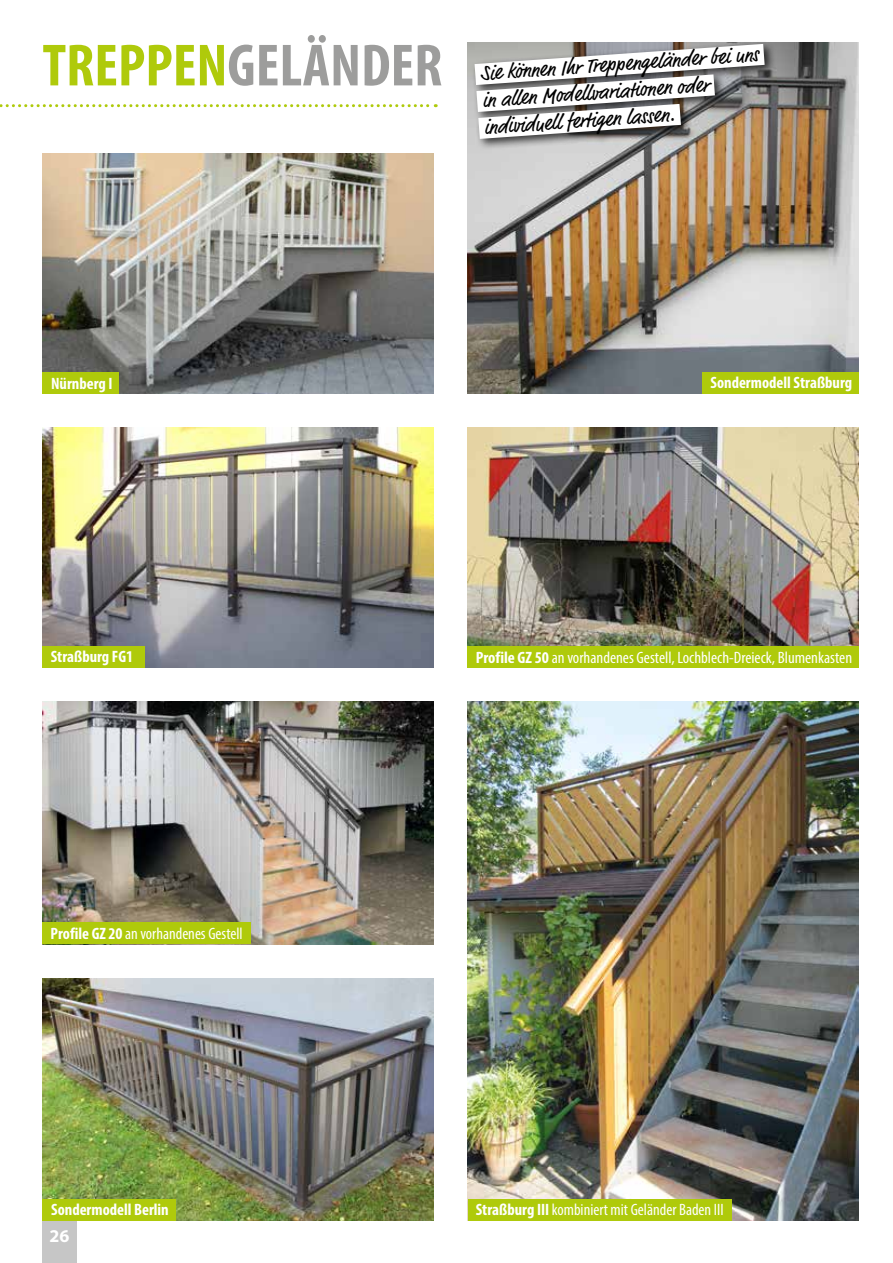
<style>
.page{position:relative;width:893px;height:1263px;background:#fff}
.page>*{position:absolute;margin:0;border:0;box-sizing:border-box;transform-origin:0 0}
.t1{font:700 condensed 60px "Myriad Pro";color:#9d9d9c}
.t2{font:21px/27px "Market OT";color:#000}
.t3{font:700 18px "Myriad Pro";color:#fff}
.t4{font:condensed 16.5px "Myriad Pro";color:#fff}
.t5{font:700 condensed 16.5px "Myriad Pro";color:#fff}
.s1{color:#afca0b}
.s2{font-weight:700}
</style>
<div class="page">
<div style="left:43px;top:1220px;width:34px;height:43px;background:#c6c6c6"></div>
<img style="left:468px;top:43px;width:391px;height:350px">
<img style="left:43px;top:153px;width:391px;height:240px">
<img style="left:43px;top:702px;width:391px;height:242px">
<svg style="left:0;top:104px;width:436px;height:3px"></svg>
<img style="left:43px;top:427px;width:391px;height:241px">
<img style="left:43px;top:978px;width:391px;height:242px">
<img style="left:468px;top:702px;width:391px;height:518px">
<img style="left:468px;top:427px;width:391px;height:219px">
<div style="left:43px;top:646px;width:102px;height:22px;background:#afca0b"></div>
<div style="left:43px;top:372px;width:76px;height:21px;background:#afca0b"></div>
<div style="left:43px;top:923px;width:208px;height:21px;background:#afca0b"></div>
<div style="left:43px;top:1199px;width:133px;height:21px;background:#afca0b"></div>
<div style="left:703px;top:372px;width:156px;height:21px;background:#afca0b"></div>
<div style="left:468px;top:646px;width:391px;height:22px;background:#afca0b"></div>
<div style="left:468px;top:1199px;width:263px;height:21px;background:#afca0b"></div>
<svg style="left:467px;top:42px;width:319px;height:109px"></svg>
<h1 class="t1" style="left:43px;top:28px;width:401px"><span class="s1">TREPPEN</span>GELÄNDER</h1>
<p class="t2" style="left:480px;top:62px;width:280px;rotate:-4deg">Sie können Ihr Treppengeländer bei uns in allen Modellvariationen oder individuell fertigen lassen.</p>
<p class="t5" style="left:51px;top:373px;width:63px">Nürnberg I</p>
<p class="t5" style="left:710px;top:372px;width:143px">Sondermodell Straßburg</p>
<p class="t5" style="left:51px;top:646px;width:84px">Straßburg FG1</p>
<p class="t4" style="left:476px;top:647px;width:378px"><span class="s2">Profile GZ 50</span> an vorhandenes Gestell, Lochblech-Dreieck, Blumenkasten</p>
<p class="t4" style="left:51px;top:923px;width:194px"><span class="s2">Profile GZ 20</span> an vorhandenes Gestell</p>
<p class="t5" style="left:51px;top:1199px;width:119px">Sondermodell Berlin</p>
<p class="t3" style="left:50px;top:1225px;width:21px">26</p>
<p class="t4" style="left:476px;top:1200px;width:250px"><span class="s2">Straßburg III</span> kombiniert mit Geländer Baden III</p>
</div>
